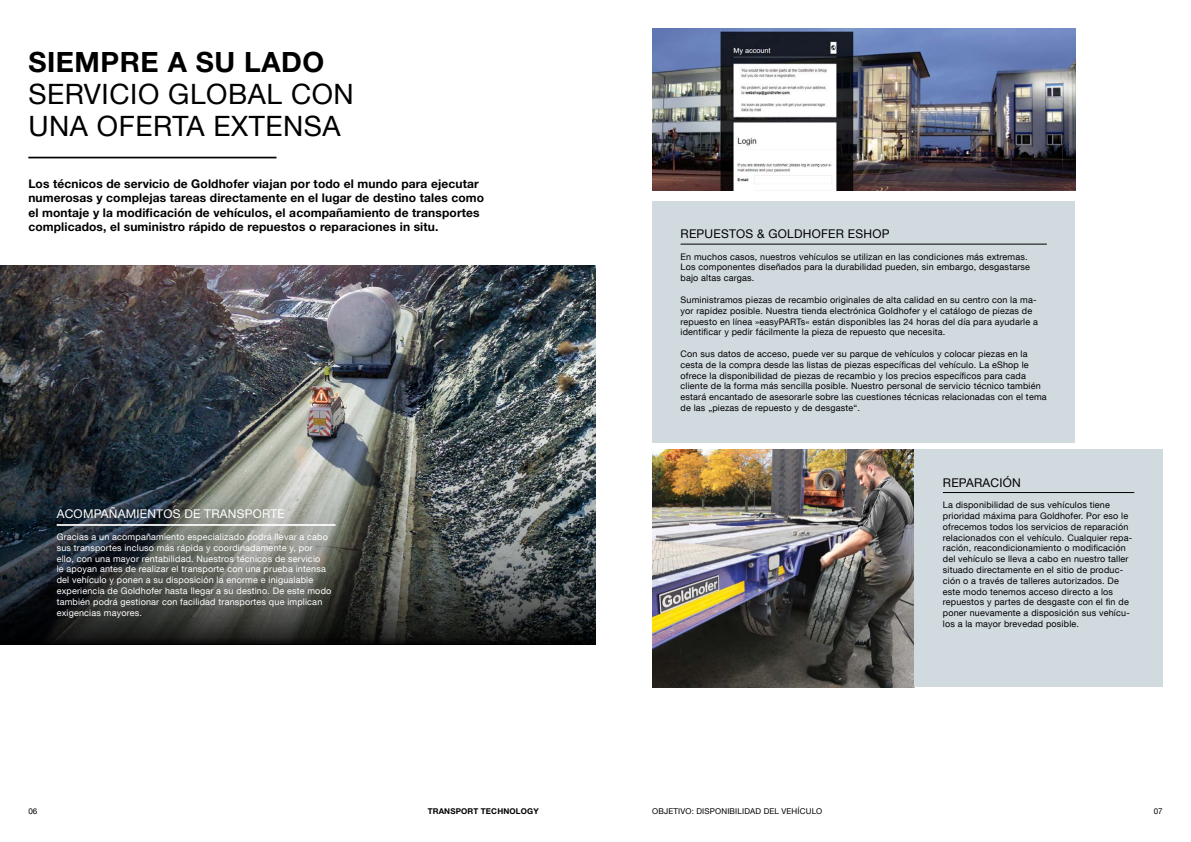
<style>
.page{position:relative;width:1191px;height:842px;background:#fff}
.page>*{position:absolute;margin:0;border:0;box-sizing:border-box;transform-origin:0 0}
.t1{font:28px/32px "Helvetica Neue LT Com";letter-spacing:.02em;color:#000}
.t2{font:700 28px "Helvetica Neue LT Com";letter-spacing:.02em;color:#000}
.t3{font:700 12px/14.4px "Helvetica Neue LT Com";letter-spacing:.01em;color:#000}
.t4{font:12px "Helvetica Neue LT Com";letter-spacing:.02em;color:#000}
.t5{font:12px "Helvetica Neue LT Com";letter-spacing:.02em;color:#fff}
.t6{font:9px/10.8px "Helvetica Neue LT Com";letter-spacing:.02em;color:#000}
.t7{font:9px/10.8px "Helvetica Neue LT Com";letter-spacing:.02em;color:#fff}
.t8{font:8px "Helvetica Neue LT Com";letter-spacing:.02em;color:#000}
.t9{font:700 8px "Helvetica Neue LT Com";letter-spacing:.02em;color:#000}
</style>
<div class="page">
<img style="left:0;top:266px;width:595px;height:378px">
<img style="left:652px;top:450px;width:262px;height:237px">
<div style="left:914px;top:450px;width:248px;height:237px;background:#d1dadf"></div>
<hr style="left:943px;top:492px;width:191px;height:1px;background:#000">
<div style="left:652px;top:201px;width:423px;height:241px;background:#d1dadf"></div>
<hr style="left:680px;top:244px;width:366px;height:1px;background:#000">
<hr style="left:57px;top:524px;width:278px;height:2px;background:#fff">
<hr style="left:28px;top:157px;width:248px;height:1px;background:#000">
<img style="left:652px;top:28px;width:423px;height:162px">
<h1 class="t2" style="left:28px;top:44px;width:297px">SIEMPRE A SU LADO</h1>
<h1 class="t1" style="left:28px;top:77px;width:327px">SERVICIO GLOBAL CON<br>UNA OFERTA EXTENSA</h1>
<p class="t3" style="left:28px;top:176px;width:457px">Los técnicos de servicio de Goldhofer viajan por todo el mundo para ejecutar numerosas y complejas tareas directamente en el lugar de destino tales como el montaje y la modificación de vehículos, el acompañamiento de transportes complicados, el suministro rápido de repuestos o reparaciones in situ.</p>
<h2 class="t5" style="left:57px;top:507px;width:230px">ACOMPAÑAMIENTOS DE TRANSPORTE</h2>
<p class="t7" style="left:57px;top:531px;width:276px">Gracias a un acompañamiento especializado podrá llevar a cabo sus transportes incluso más rápida y coordinadamente y, por ello, con una mayor rentabilidad. Nuestros técnicos de servicio<br>le apoyan antes de realizar el transporte con una prueba intensa del vehículo y ponen a su disposición la enorme e inigualable experiencia de Goldhofer hasta llegar a su destino. De este modo también podrá gestionar con facilidad transportes que implican exigencias mayores.</p>
<h2 class="t4" style="left:680px;top:226px;width:210px">REPUESTOS &amp; GOLDHOFER ESHOP</h2>
<p class="t6" style="left:680px;top:251px;width:351px">En muchos casos, nuestros vehículos se utilizan en las condiciones más extremas.<br>Los componentes diseñados para la durabilidad pueden, sin embargo, desgastarse bajo altas cargas.</p>
<p class="t6" style="left:680px;top:294px;width:359px">Suministramos piezas de recambio originales de alta calidad en su centro con la ma&shy;yor rapidez posible. Nuestra tienda electrónica Goldhofer y el catálogo de piezas de repuesto en línea »easyPARTs« están disponibles las 24 horas del día para ayudarle a identificar y pedir fácilmente la pieza de repuesto que necesita.</p>
<p class="t6" style="left:680px;top:348px;width:368px">Con sus datos de acceso, puede ver su parque de vehículos y colocar piezas en la cesta de la compra desde las listas de piezas específicas del vehículo. La eShop le ofrece la disponibilidad de piezas de recambio y los precios específicos para cada cliente de la forma más sencilla posible. Nuestro personal de servicio técnico también estará encantado de asesorarle sobre las cuestiones técnicas relacionadas con el tema de las „piezas de repuesto y de desgaste“.</p>
<h2 class="t4" style="left:943px;top:475px;width:79px">REPARACIÓN</h2>
<p class="t6" style="left:943px;top:499px;width:191px">La disponibilidad de sus vehículos tiene prioridad máxima para Goldhofer. Por eso le ofrecemos todos los servicios de reparación relacionados con el vehículo. Cualquier repa&shy;ración, reacondicionamiento o modificación del vehículo se lleva a cabo en nuestro taller situado directamente en el sitio de produc&shy;ción o a través de talleres autorizados. De este modo tenemos acceso directo a los repuestos y partes de desgaste con el fin de poner nuevamente a disposición sus vehícu&shy;los a la mayor brevedad posible.</p>
<p class="t8" style="left:28px;top:806px;width:10px">06</p>
<p class="t9" style="left:428px;top:806px;width:113px">TRANSPORT TECHNOLOGY</p>
<p class="t8" style="left:652px;top:806px;width:172px">Objetivo: DISPONIBILIDAD DEL VEHÍCULO</p>
<p class="t8" style="left:1153px;top:806px;width:10px">07</p>
</div>
